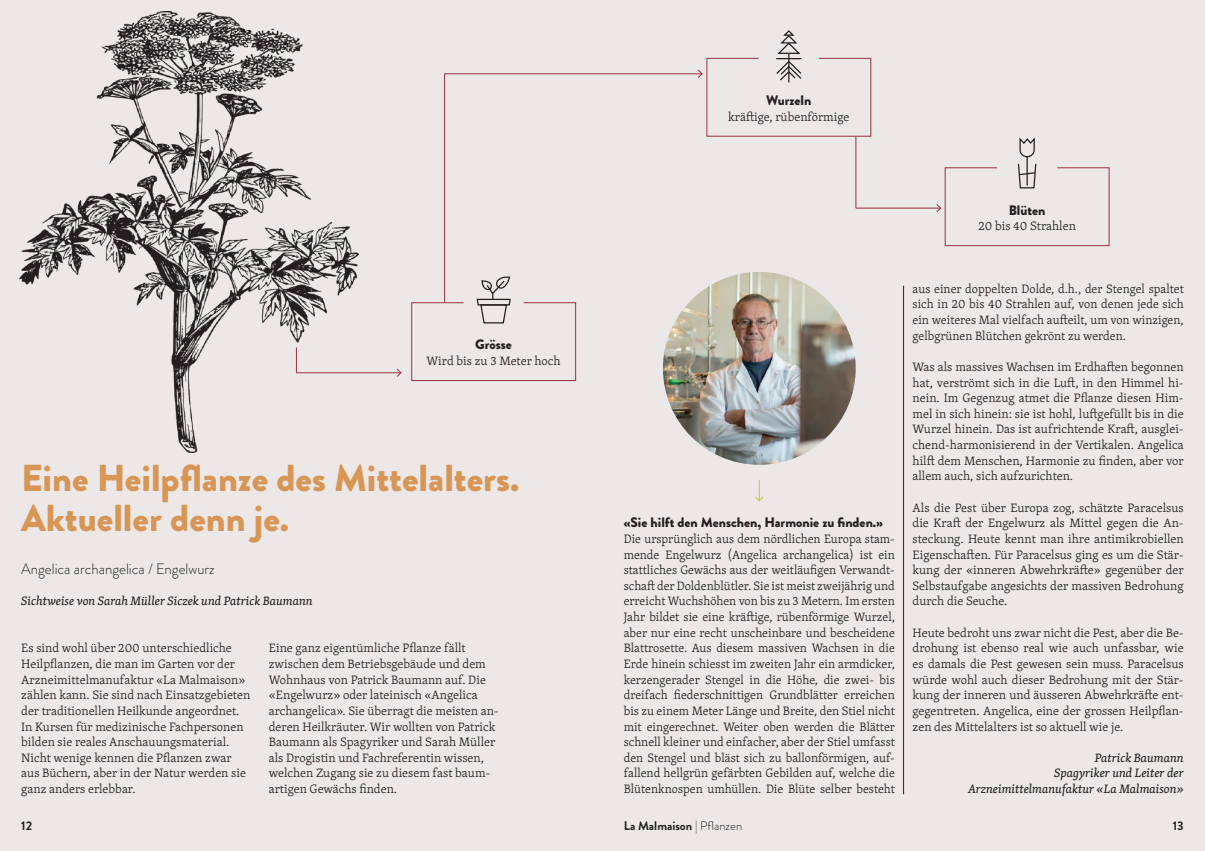
<style>
.page{position:relative;width:1205px;height:851px;background:#fff}
.page>*{position:absolute;margin:0;border:0;box-sizing:border-box;transform-origin:0 0}
.t1{font:900 37.5px/40px "Brandon Grotesque";color:#d89656}
.t2{font:300 15px "Brandon Grotesque";color:#231f20}
.t3{font:900 13.75px "Brandon Grotesque";color:#231f20}
.t4{font:300 12.5px/15.6px "Skolar Latin";color:#231f20;text-align:justify}
.t5{font:italic 12.5px/15.6px "Skolar Latin";color:#231f20;text-align:right}
.t6{font:700 12.5px "Brandon Grotesque";color:#231f20}
.s1{font-weight:300}
</style>
<div class="page">
<div style="left:0;top:0;width:1205px;height:850px;background:#ebe8e7"></div>
<div style="left:707px;top:58px;width:164px;height:78px;border:1px solid #98333f"></div>
<img style="left:663px;top:272px;width:193px;height:192px;border-radius:96px">
<svg style="left:755px;top:480px;width:8px;height:21px"></svg>
<div style="left:411px;top:302px;width:165px;height:78px;border:1px solid #98333f"></div>
<div style="left:945px;top:168px;width:164px;height:78px;border:1px solid #98333f"></div>
<hr style="left:444px;top:74px;width:1px;height:228px;background:#98333f">
<hr style="left:855px;top:136px;width:1px;height:72px;background:#98333f">
<hr style="left:296px;top:372px;width:105px;height:1px;background:#98333f">
<svg style="left:396px;top:368px;width:5px;height:9px"></svg>
<hr style="left:445px;top:74px;width:257px;height:1px;background:#98333f">
<svg style="left:698px;top:70px;width:4px;height:8px"></svg>
<hr style="left:856px;top:208px;width:85px;height:1px;background:#98333f">
<svg style="left:936px;top:204px;width:5px;height:8px"></svg>
<img style="left:20px;top:12px;width:338px;height:440px">
<div style="left:463px;top:273px;width:61px;height:61px;background:#ebe8e7;border-radius:50%"></div>
<div style="left:759px;top:29px;width:60px;height:60px;background:#ebe8e7;border-radius:50%"></div>
<div style="left:997px;top:139px;width:60px;height:60px;background:#ebe8e7;border-radius:50%"></div>
<svg style="left:476px;top:276px;width:35px;height:48px"></svg>
<svg style="left:776px;top:30px;width:26px;height:52px"></svg>
<svg style="left:1017px;top:137px;width:20px;height:52px"></svg>
<hr style="left:903px;top:286px;width:1px;height:508px;background:#231f20">
<p class="t3" style="left:766px;top:91px;width:47px">Wurzeln</p>
<p class="t4" style="left:728px;top:108px;width:123px">kräftige, rübenförmige</p>
<p class="t3" style="left:1009px;top:200px;width:38px">Blüten</p>
<p class="t4" style="left:978px;top:218px;width:99px">20 bis 40 Strahlen</p>
<p class="t3" style="left:475px;top:335px;width:38px">Grösse</p>
<p class="t4" style="left:427px;top:353px;width:135px">Wird bis zu 3 Meter hoch</p>
<h1 class="t1" style="left:21px;top:458px;width:499px">Eine Heilpflanze des Mittelalters.<br>Aktueller denn je.</h1>
<p class="t2" style="left:21px;top:558px;width:195px">Angelica archangelica / Engelwurz</p>
<p class="t5" style="left:21px;top:593px;width:293px">Sichtweise von Sarah Müller Siczek und Patrick Baumann</p>
<p class="t4" style="left:21px;top:640px;width:230px;text-align:left">Es sind wohl über 200 unterschiedliche Heilpflanzen, die man im Garten vor der Arzneimittelmanufaktur «La Malmaison» zählen kann. Sie sind nach Einsatzgebieten der traditionellen Heilkunde angeordnet.<br>In Kursen für medizinische Fachpersonen bilden sie reales Anschauungsmaterial.<br>Nicht wenige kennen die Pflanzen zwar aus Büchern, aber in der Natur werden sie ganz anders erlebbar.</p>
<p class="t4" style="left:269px;top:640px;width:231px;text-align:left">Eine ganz eigentümliche Pflanze fällt zwischen dem Betriebsgebäude und dem Wohnhaus von Patrick Baumann auf. Die «Engelwurz» oder lateinisch «Angelica archangelica». Sie überragt die meisten an&shy;deren Heilkräuter. Wir wollten von Patrick Baumann als Spagyriker und Sarah Müller als Drogistin und Fachreferentin wissen, welchen Zugang sie zu diesem fast baum&shy;artigen Gewächs finden.</p>
<p class="t3" style="left:624px;top:512px;width:261px">«Sie hilft den Menschen, Harmonie zu finden.»</p>
<p class="t4" style="left:624px;top:530px;width:273px">Die ursprünglich aus dem nördlichen Europa stam&shy;mende Engelwurz (Angelica archangelica) ist ein stattliches Gewächs aus der weitläufigen Verwandt&shy;schaft der Doldenblütler. Sie ist meist zweijährig und erreicht Wuchshöhen von bis zu 3 Metern. Im ersten Jahr bildet sie eine kräftige, rübenförmige Wurzel, aber nur eine recht unscheinbare und bescheidene Blattrosette. Aus diesem massiven Wachsen in die Erde hinein schiesst im zweiten Jahr ein armdicker, kerzengerader Stengel in die Höhe, die zwei- bis dreifach fiederschnittigen Grundblätter erreichen bis zu einem Meter Länge und Breite, den Stiel nicht mit eingerechnet. Weiter oben werden die Blätter schnell kleiner und einfacher, aber der Stiel umfasst den Stengel und bläst sich zu ballonförmigen, auf&shy;fallend hellgrün gefärbten Gebilden auf, welche die Blütenknospen umhüllen. Die Blüte selber besteht</p>
<p class="t6" style="left:21px;top:816px;width:12px">12</p>
<p class="t6" style="left:624px;top:816px;width:120px">La Malmaison <span class="s1">| Pflanzen</span></p>
<p class="t4" style="left:912px;top:280px;width:273px">aus einer doppelten Dolde, d.h., der Stengel spaltet sich in 20 bis 40 Strahlen auf, von denen jede sich ein weiteres Mal vielfach aufteilt, um von winzigen, gelbgrünen Blütchen gekrönt zu werden.</p>
<p class="t4" style="left:912px;top:358px;width:273px">Was als massives Wachsen im Erdhaften begonnen hat, verströmt sich in die Luft, in den Himmel hi&shy;nein. Im Gegenzug atmet die Pflanze diesen Him&shy;mel in sich hinein: sie ist hohl, luftgefüllt bis in die Wurzel hinein. Das ist aufrichtende Kraft, ausglei&shy;chend-harmonisierend in der Vertikalen. Angelica hilft dem Menschen, Harmonie zu finden, aber vor allem auch, sich aufzurichten.</p>
<p class="t4" style="left:912px;top:499px;width:273px">Als die Pest über Europa zog, schätzte Paracelsus die Kraft der Engelwurz als Mittel gegen die An&shy;steckung. Heute kennt man ihre antimikrobiellen Eigenschaften. Für Paracelsus ging es um die Stär&shy;kung der «inneren Abwehrkräfte» gegenüber der Selbstaufgabe angesichts der massiven Bedrohung durch die Seuche.</p>
<p class="t4" style="left:912px;top:624px;width:273px">Heute bedroht uns zwar nicht die Pest, aber die Be&shy;drohung ist ebenso real wie auch unfassbar, wie es damals die Pest gewesen sein muss. Paracelsus würde wohl auch dieser Bedrohung mit der Stär&shy;kung der inneren und äusseren Abwehrkräfte ent&shy;gegentreten. Angelica, eine der grossen Heilpflan&shy;zen des Mittelalters ist so aktuell wie je.</p>
<p class="t5" style="left:968px;top:749px;width:217px">Patrick Baumann<br>Spagyriker und Leiter der<br>Arzneimittelmanufaktur «La Malmaison»</p>
<p class="t6" style="left:1172px;top:816px;width:12px">13</p>
</div>
